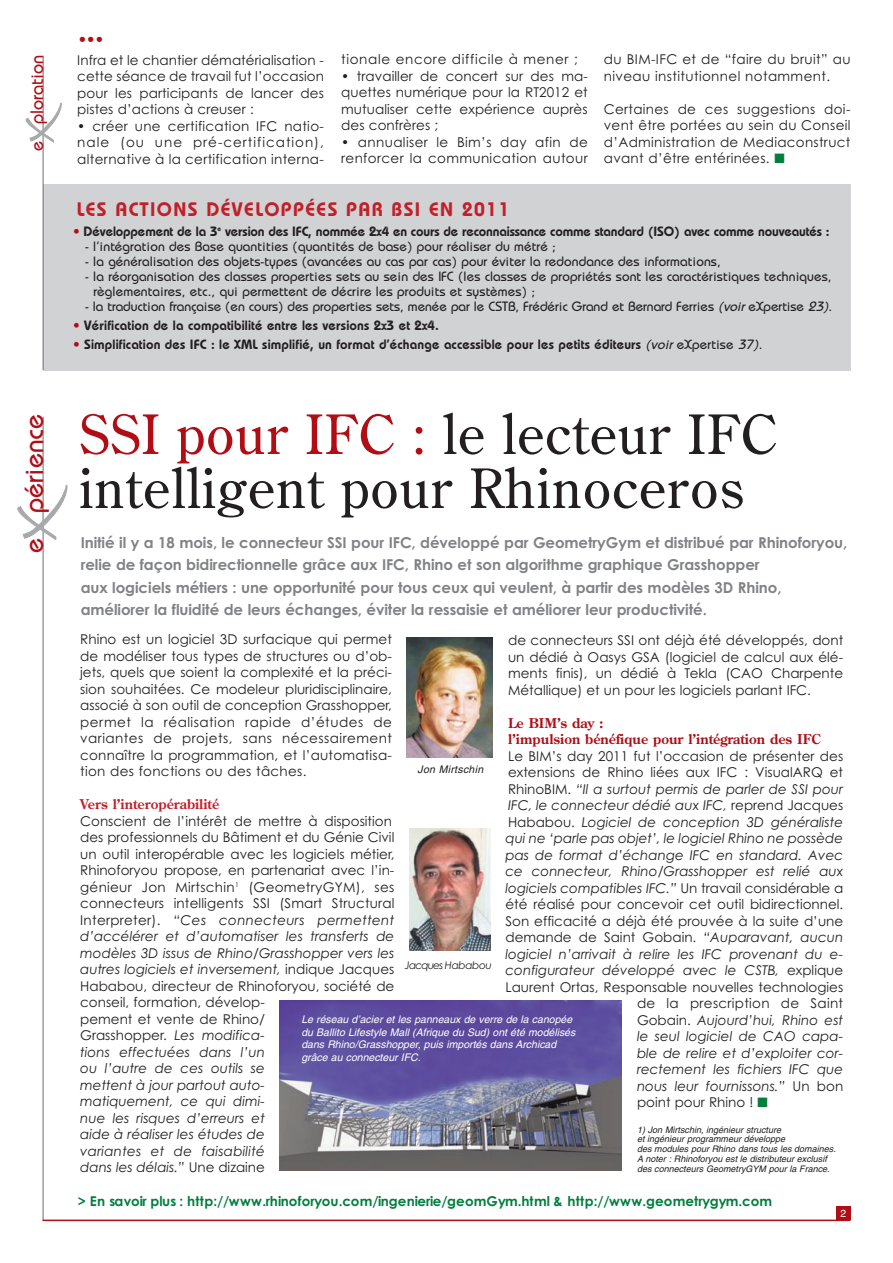
<style>
.page{position:relative;width:893px;height:1263px;background:#fff}
.page>*{position:absolute;margin:0;border:0;box-sizing:border-box;transform-origin:0 0}
.t1{font:54px/54px "Century Old Style Std";letter-spacing:.02em;color:#231f20}
.t2{font:500 27px "Bauhaus";color:#b00d15}
.t3{font:24.15px "Helvetica";color:#b00d15}
.t4{font:600 19.5px "Bauhaus";letter-spacing:.07em;color:#c1202a}
.t5{font:500 18px "Bauhaus";color:#b00d15}
.t6{font:15px/22.5px "Century Gothic Bold TT";letter-spacing:-.005em;color:#808285}
.t7{font:13.5px/16.5px "Century Gothic";color:#231f20;text-align:justify}
.t8{font:italic 13.5px "Century Gothic";color:#231f20}
.t9{font:500 13.5px/15px "Bauhaus";letter-spacing:.01em;color:#231f20}
.t10{font:600 13.5px "Bauhaus";letter-spacing:.01em;color:#231f20}
.t11{font:13.5px/16.5px "Century Gothic";letter-spacing:.03em;color:#231f20}
.t12{font:600 13.5px "Bauhaus";letter-spacing:-.01em;color:#231f20}
.t13{font:700 13.5px "Century Gothic";letter-spacing:.005em;color:#007e3d}
.t14{font:700 13.5px/16.5px "Century Old Style Std";color:#b00d15}
.t15{font:13.5px "Century Gothic";letter-spacing:.05em;color:#231f20}
.t16{font:13.5px "Century Gothic";letter-spacing:.02em;color:#231f20}
.t17{font:700 13.5px "Century Old Style Std";color:#c1202a}
.t18{font:italic 10.5px/12.8px "Helvetica";color:#fff}
.t19{font:10.5px "Century Gothic Italic TT";letter-spacing:-.055em;color:#231f20}
.t20{font:italic 10.5px "Helvetica";letter-spacing:.03em;color:#231f20}
.t21{font:10.35px "Helvetica";color:#fff}
.t22{font:italic 9px/9.8px "Helvetica";color:#231f20}
.s1{color:#007e3d}
.s2{color:#b00d15}
.s3{font-style:italic}
.s4{font-weight:500;font-style:italic}
.s5{font-weight:500}
.s6{font-style:normal}
</style>
<div class="page">
<div style="left:836px;top:1207px;width:14px;height:13px;background:#b00d15"></div>
<hr style="left:43px;top:417px;width:1px;height:804px;background:#6c6d70">
<svg style="left:18px;top:485px;width:49px;height:55px"></svg>
<div style="left:43px;top:184px;width:808px;height:186px;background:#d1d2d4"></div>
<img style="left:280px;top:1001px;width:342px;height:169px">
<img style="left:409px;top:828px;width:81px;height:122px">
<img style="left:407px;top:638px;width:85px;height:119px">
<hr style="left:43px;top:56px;width:1px;height:314px;background:#6c6d70">
<svg style="left:26px;top:103px;width:36px;height:39px"></svg>
<hr style="left:43px;top:1219px;width:807px;height:2px;background:#b00d15">
<h3 class="t5" style="left:31px;top:151px;width:97px;rotate:-90deg">e ploration</h3>
<h2 class="t2" style="left:24px;top:553px;width:140px;rotate:-90deg">e périence</h2>
<h3 class="t3" style="left:77px;top:26px;width:27px">•••</h3>
<p class="t7" style="left:77px;top:52px;width:248px">Infra et le chantier dématérialisation - cette séance de travail fut l’occasion pour les participants de lancer des pistes d’actions à creuser :</p>
<p class="t7" style="left:77px;top:118px;width:248px">• créer une certification IFC natio&shy;nale (ou une pré-certification), alternative à la certification interna-</p>
<p class="t15" style="left:341px;top:52px;width:238px">tionale encore difficile à mener ;</p>
<p class="t7" style="left:341px;top:68px;width:248px">• travailler de concert sur des ma - quettes numérique pour la RT2012 et mutualiser cette expérience auprès des confrères ;</p>
<p class="t11" style="left:341px;top:134px;width:248px">• annualiser le Bim’s day afin de renforcer la communication autour</p>
<p class="t11" style="left:604px;top:51px;width:248px">du BIM-IFC et de “faire du bruit” au niveau institutionnel notamment.</p>
<p class="t7" style="left:604px;top:101px;width:248px">Certaines de ces suggestions doi&shy;vent être portées au sein du Conseil d’Administration de Mediaconstruct avant d’être entérinées. <span class="s1">■</span></p>
<h3 class="t4" style="left:77px;top:203px;width:434px">LES ACTIONS DÉVELOPPÉES PAR BSI EN 2011</h3>
<p class="t12" style="left:73px;top:226px;width:758px"><span class="s2">•</span> Développement de la 3<sup>e</sup> version des IFC, nommée 2x4 en cours de reconnaissance comme standard (ISO) avec comme nouveautés :</p>
<p class="t9" style="left:85px;top:240px;width:472px">- l’intégration des Base quantities (quantités de base) pour réaliser du métré ;</p>
<p class="t9" style="left:85px;top:255px;width:637px">- la généralisation des objets-types (avancées au cas par cas) pour éviter la redondance des informations,</p>
<p class="t9" style="left:93px;top:270px;width:740px;text-indent:-8px">- la réorganisation des classes properties sets au sein des IFC (les classes de propriétés sont les caractéristiques techniques, règlementaires, etc., qui permettent de décrire les produits et systèmes) ;</p>
<p class="t9" style="left:85px;top:300px;width:749px">- la traduction française (en cours) des properties sets, menée par le CSTB, Frédéric Grand et Bernard Ferries <span class="s3">(voir</span> eXpertise <span class="s3">23)</span>.</p>
<p class="t10" style="left:73px;top:321px;width:367px"><span class="s2">•</span> Vérification de la compatibilité entre les versions 2x3 et 2x4.</p>
<p class="t10" style="left:73px;top:340px;width:691px"><span class="s2">•</span> Simplification des IFC : le XML simplifié, un format d’échange accessible pour les petits éditeurs <span class="s4">(voir</span> <span class="s5">eXpertise</span> <span class="s4">37)</span><span class="s5">.</span></p>
<h1 class="t1" style="left:79px;top:408px;width:700px"><span class="s2">SSI pour IFC :</span> le lecteur IFC intelligent pour Rhinoceros</h1>
<p class="t6" style="left:81px;top:531px;width:768px">Initié il y a 18 mois, le connecteur SSI pour IFC, développé par GeometryGym et distribué par Rhinoforyou, relie de façon bidirectionnelle grâce aux IFC, Rhino et son algorithme graphique Grasshopper<br>aux logiciels métiers : une opportunité pour tous ceux qui veulent, à partir des modèles 3D Rhino, améliorer la fluidité de leurs échanges, éviter la ressaisie et améliorer leur productivité.</p>
<p class="t7" style="left:80px;top:631px;width:313px">Rhino est un logiciel 3D surfacique qui permet de modéliser tous types de structures ou d’ob&shy;jets, quels que soient la complexité et la préci&shy;sion souhaitées. Ce modeleur pluridisciplinaire, associé à son outil de conception Grasshopper, permet la réalisation rapide d’études de variantes de projets, sans nécessairement connaître la programmation, et l’automatisa&shy;tion des fonctions ou des tâches.</p>
<p class="t17" style="left:80px;top:796px;width:140px">Vers l’interopérabilité</p>
<p class="t7" style="left:80px;top:813px;width:316px;text-align:left">Conscient de l’intérêt de mettre à disposition des professionnels du Bâtiment et du Génie Civil un outil interopérable avec les logiciels métier, Rhinoforyou propose, en partenariat avec l’in&shy;génieur Jon Mirtschin<sup>1</sup> (GeometryGYM), ses connecteurs intelligents SSI (Smart Structural Interpreter). <span class="s3">“Ces connecteurs permettent d’accélérer et d’automatiser les transferts de modèles 3D issus de Rhino/Grasshopper vers les autres logiciels et inversement,</span> indique Jacques Hababou, directeur de Rhinoforyou, société de conseil, formation, dévelop-<br>pement et vente de Rhino/<br>Grasshopper. <span class="s3">Les modifica-<br>tions effectuées dans l’un<br>ou l’autre de ces outils se<br>mettent à jour partout auto-<br>matiquement, ce qui dimi-<br>nue les risques d’erreurs et<br>aide à réaliser les études de<br>variantes et de faisabilité<br>dans les délais.”</span> Une dizaine</p>
<p class="t7" style="left:508px;top:632px;width:337px">de connecteurs SSI ont déjà été développés, dont un dédié à Oasys GSA (logiciel de calcul aux élé&shy;ments finis), un dédié à Tekla (CAO Charpente Métallique) et un pour les logiciels parlant IFC.</p>
<p class="t14" style="left:508px;top:715px;width:314px">Le BIM’s day :<br>l’impulsion bénéfique pour l’intégration des IFC</p>
<p class="t7" style="left:508px;top:748px;width:337px">Le BIM’s day 2011 fut l’occasion de présenter des</p>
<p class="t7" style="left:508px;top:764px;width:337px">extensions de Rhino liées aux IFC : VisualARQ et</p>
<p class="t8" style="left:508px;top:781px;width:337px"><span class="s6">RhinoBIM.</span> “Il a surtout permis de parler de SSI pour</p>
<p class="t8" style="left:508px;top:798px;width:337px">IFC, le connecteur dédié aux IFC, <span class="s6">reprend Jacques</span></p>
<p class="t8" style="left:508px;top:814px;width:337px"><span class="s6">Hababou.</span> Logiciel de conception 3D généraliste</p>
<p class="t8" style="left:505px;top:831px;width:339px">qui ne ‘parle pas objet’, le logiciel Rhino ne possède</p>
<p class="t8" style="left:505px;top:847px;width:339px">pas de format d’échange IFC en standard. Avec</p>
<p class="t8" style="left:505px;top:864px;width:339px">ce connecteur, Rhino/Grasshopper est relié aux</p>
<p class="t8" style="left:505px;top:880px;width:339px">logiciels compatibles IFC.” <span class="s6">Un travail considérable a</span></p>
<p class="t7" style="left:505px;top:896px;width:339px">été réalisé pour concevoir cet outil bidirectionnel.</p>
<p class="t7" style="left:505px;top:913px;width:339px">Son efficacité a déjà été prouvée à la suite d’une</p>
<p class="t7" style="left:505px;top:929px;width:339px">demande de Saint Gobain. <span class="s3">“Auparavant, aucun</span></p>
<p class="t8" style="left:505px;top:946px;width:338px">logiciel n’arrivait à relire les IFC provenant du e-</p>
<p class="t8" style="left:505px;top:963px;width:339px">configurateur développé avec le CSTB, <span class="s6">explique</span></p>
<p class="t7" style="left:505px;top:979px;width:339px">Laurent Ortas, Responsable nouvelles technologies</p>
<p class="t16" style="left:637px;top:996px;width:208px">de la prescription de Saint</p>
<p class="t8" style="left:637px;top:1012px;width:208px"><span class="s6">Gobain.</span> Aujourd’hui, Rhino est</p>
<p class="t8" style="left:637px;top:1029px;width:207px">le seul logiciel de CAO capa-</p>
<p class="t8" style="left:637px;top:1045px;width:207px">ble de relire et d’exploiter cor-</p>
<p class="t8" style="left:637px;top:1062px;width:208px">rectement les fichiers IFC que</p>
<p class="t8" style="left:637px;top:1078px;width:208px">nous leur fournissons.” <span class="s6">Un bon</span></p>
<p class="t7" style="left:637px;top:1094px;width:132px">point pour Rhino ! <span class="s1">■</span></p>
<p class="t20" style="left:418px;top:765px;width:67px">Jon Mirtschin</p>
<p class="t19" style="left:405px;top:959px;width:89px">Jacques Hababou</p>
<p class="t18" style="left:301px;top:1014px;width:275px">Le réseau d’acier et les panneaux de verre de la canopée du Ballito Lifestyle Mall (Afrique du Sud) ont été modélisés dans Rhino/Grasshopper, puis importés dans Archicad grâce au connecteur IFC.</p>
<p class="t22" style="left:637px;top:1125px;width:200px">1) Jon Mirtschin, ingénieur structure<br>et ingénieur programmeur développe<br>des modules pour Rhino dans tous les domaines.<br>A noter : Rhinoforyou est le distributeur exclusif des connecteurs GeometryGYM pour la France.</p>
<p class="t13" style="left:78px;top:1193px;width:696px">&gt; En savoir plus : http://www.rhinoforyou.com/ingenierie/geomGym.html &amp; http://www.geometrygym.com</p>
<p class="t21" style="left:840px;top:1207px;width:7px">2</p>
</div>
